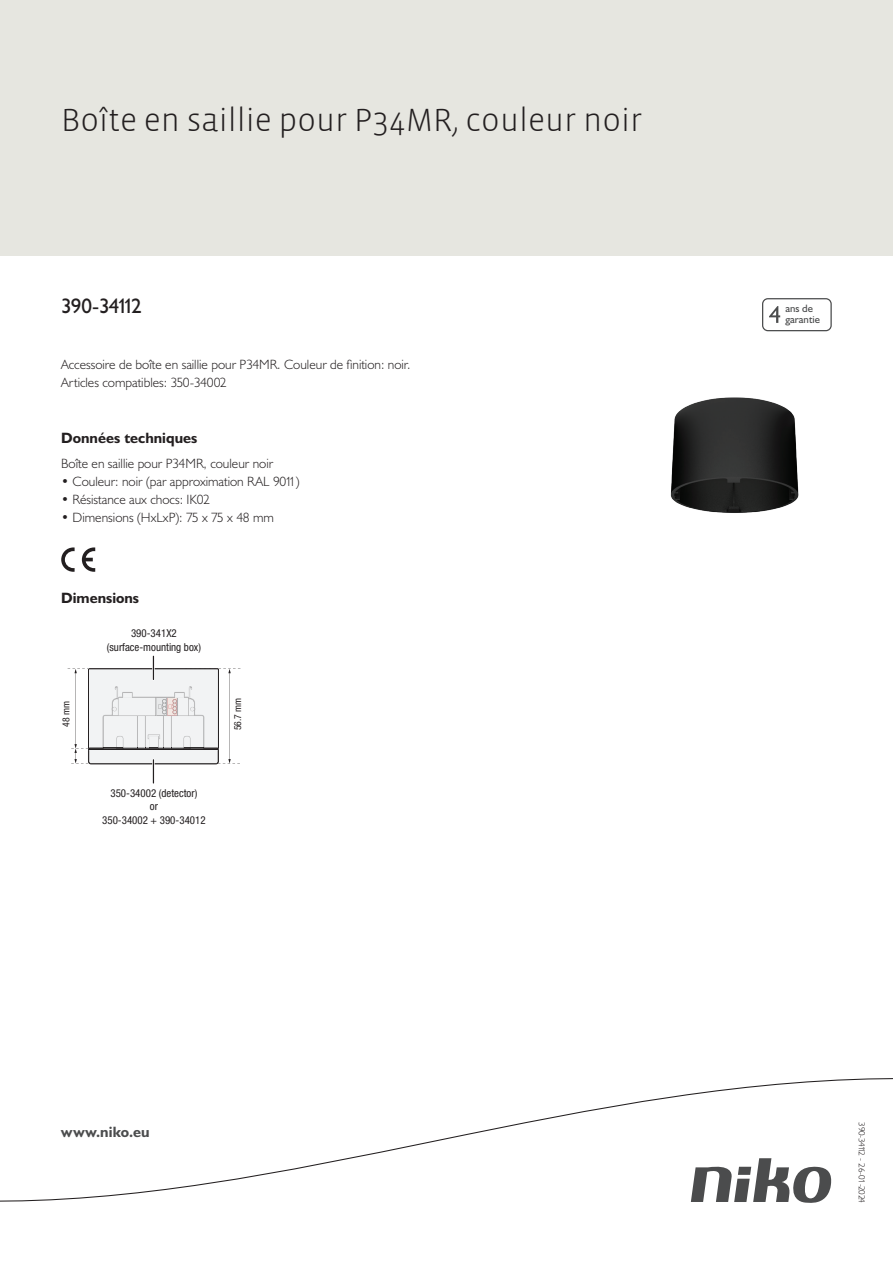
<style>
.page{position:relative;width:893px;height:1263px;background:#fff}
.page>*{position:absolute;margin:0;border:0;box-sizing:border-box;transform-origin:0 0}
.Title_datasheets{font:300 33px "Vista Sans";color:#231f20}
.Article_number{font:21px "Humanist 521 BT";letter-spacing:-.075em;color:#231f20}
.Titles_parts{font:700 15px "Humanist 521 BT";color:#231f20}
.titel_afbeelding{font:700 15px "Humanist 521 BT";letter-spacing:.005em;color:#4b4c4d}
.Platte_tekst_CAB{font:300 13.5px/18px "Humanist 521 BT";color:#231f20}
.USP_Bullets{font:300 13.5px "Humanist 521 BT";color:#231f20}
.t1{font:condensed 10.95px/13px "Helvetica Neue LT Pro";color:#231f20;text-align:center}
.t2{font:10.8px/10.8px "Humanist 521 BT";color:#4b4c4d}
.t3{font:condensed 9.75px "Helvetica Neue LT Pro";color:#231f20}
.Revision{font:300 9px "Humanist 521 BT";letter-spacing:-.06em;color:#231f20}
</style>
<div class="page">
<div style="left:0;top:0;width:893px;height:255px;background:#e6e6e0"></div>
<svg style="left:82px;top:547px;width:13px;height:25px"></svg>
<svg style="left:61px;top:547px;width:14px;height:25px"></svg>
<svg style="left:68px;top:656px;width:173px;height:127px"></svg>
<svg style="left:762px;top:298px;width:70px;height:33px"></svg>
<svg style="left:0;top:1078px;width:893px;height:125px"></svg>
<img style="left:670px;top:397px;width:129px;height:116px">
<p class="Title_datasheets" style="left:61px;top:100px;width:583px">Boîte en saillie pour P34MR, couleur noir</p>
<p class="Article_number" style="left:61px;top:293px;width:82px">390-34112</p>
<p class="t2" style="left:785px;top:303px;width:36px">ans de garantie</p>
<p class="Platte_tekst_CAB" style="left:61px;top:355px;width:351px">Accessoire de boîte en saillie pour P34MR. Couleur de finition: noir.<br>Articles compatibles: 350-34002</p>
<p class="Titles_parts" style="left:61px;top:429px;width:138px">Données techniques</p>
<p class="Platte_tekst_CAB" style="left:61px;top:454px;width:214px">Boîte en saillie pour P34MR, couleur noir</p>
<p class="USP_Bullets" style="left:61px;top:473px;width:240px">• Couleur: noir (par approximation RAL 9011)</p>
<p class="USP_Bullets" style="left:61px;top:491px;width:150px">• Résistance aux chocs: IK02</p>
<p class="USP_Bullets" style="left:61px;top:509px;width:214px">• Dimensions (HxLxP): 75 x 75 x 48 mm</p>
<p class="Titles_parts" style="left:61px;top:589px;width:79px">Dimensions</p>
<p class="t3" style="left:60px;top:727px;width:27px;rotate:-90deg">48 mm</p>
<p class="t1" style="left:107px;top:627px;width:96px">390-341X2 (surface-mounting box)</p>
<p class="t1" style="left:102px;top:787px;width:105px">350-34002 (detector)<br>or<br>350-34002 + 390-34012</p>
<p class="t3" style="left:232px;top:730px;width:34px;rotate:-90deg">56.7 mm</p>
<p class="titel_afbeelding" style="left:61px;top:1122px;width:90px">www.niko.eu</p>
<p class="Revision" style="left:868px;top:1122px;width:82px;rotate:90deg">390-34112 - 26-01-2024</p>
</div>
